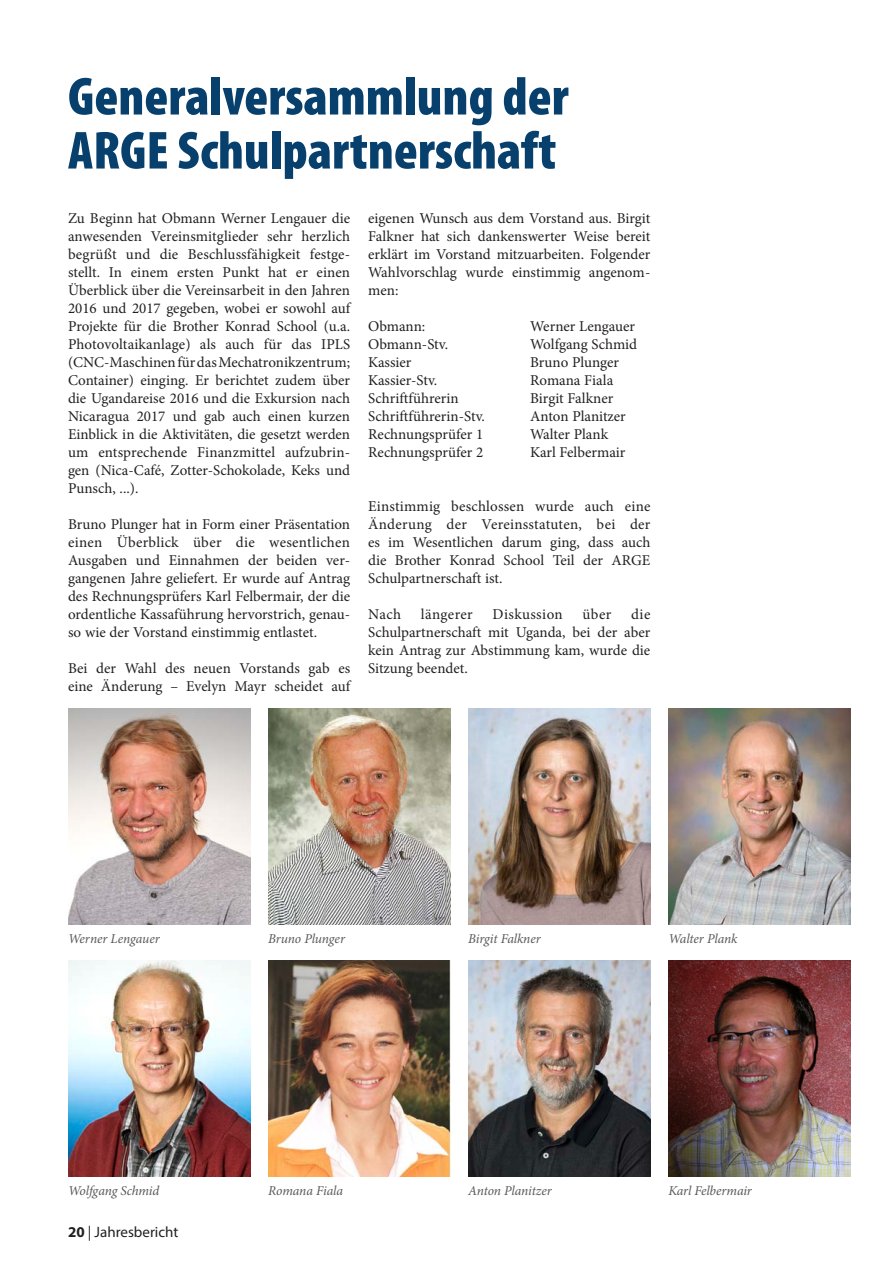
<style>
.page{position:relative;width:893px;height:1263px;background:#fff}
.page>*{position:absolute;margin:0;border:0;box-sizing:border-box;transform-origin:0 0}
.Überschrift_Standard{font:900 condensed 54px "Myriad Pro";color:#08406d}
.t1{font:15px/18px "Minion Pro";color:#231f20;text-align:justify}
.t2{font:15px "Myriad Pro";color:#231f20}
.t3{font:15px "Minion Pro";letter-spacing:.025em;color:#231f20}
.t4{font:15px "Minion Pro";letter-spacing:.02em;color:#231f20}
.bilduntertitel{font:italic 13.5px "Minion Pro";letter-spacing:-.01em;color:#57585a}
.s1{font-weight:700}
</style>
<div class="page">
<img style="left:68px;top:709px;width:182px;height:216px">
<img style="left:268px;top:709px;width:182px;height:216px">
<img style="left:468px;top:709px;width:182px;height:216px">
<img style="left:668px;top:709px;width:182px;height:216px">
<img style="left:68px;top:961px;width:182px;height:216px">
<img style="left:268px;top:961px;width:182px;height:216px">
<img style="left:468px;top:961px;width:182px;height:216px">
<img style="left:668px;top:961px;width:182px;height:216px">
<p class="Überschrift_Standard" style="left:68px;top:66px;width:502px">Generalversammlung der</p>
<p class="Überschrift_Standard" style="left:68px;top:120px;width:490px">ARGE Schulpartnerschaft</p>
<p class="t1" style="left:68px;top:209px;width:284px">Zu Beginn hat Obmann Werner Lengauer die anwesenden Vereinsmitglieder sehr herzlich begrüßt und die Beschlussfähigkeit festge&shy;stellt. In einem ersten Punkt hat er einen Überblick über die Vereinsarbeit in den Jahren 2016 und 2017 gegeben, wobei er sowohl auf Projekte für die Brother Konrad School (u.a.<br>Photovoltaikanlage) als auch für das IPLS (CNC-Maschinen für das Mechatronikzentrum; Container) einging. Er berichtet zudem über die Ugandareise 2016 und die Exkursion nach Nicaragua 2017 und gab auch einen kurzen Einblick in die Aktivitäten, die gesetzt werden um entsprechende Finanzmittel aufzubrin&shy;gen (Nica-Café, Zotter-Schokolade, Keks und Punsch, ...).</p>
<p class="t1" style="left:68px;top:515px;width:284px">Bruno Plunger hat in Form einer Präsentation einen Überblick über die wesentlichen Ausgaben und Einnahmen der beiden ver&shy;gangenen Jahre geliefert. Er wurde auf Antrag des Rechnungsprüfers Karl Felbermair, der die ordentliche Kassaführung hervorstrich, genau&shy;so wie der Vorstand einstimmig entlastet.</p>
<p class="t1" style="left:68px;top:659px;width:284px">Bei der Wahl des neuen Vorstands gab es eine Änderung – Evelyn Mayr scheidet auf</p>
<p class="t1" style="left:368px;top:209px;width:284px">eigenen Wunsch aus dem Vorstand aus. Birgit Falkner hat sich dankenswerter Weise bereit erklärt im Vorstand mitzuarbeiten. Folgender Wahlvorschlag wurde einstimmig angenom&shy;men:</p>
<p class="t1" style="left:368px;top:317px;width:59px">Obmann:</p>
<p class="t1" style="left:530px;top:317px;width:106px">Werner Lengauer</p>
<p class="t1" style="left:368px;top:335px;width:81px">Obmann-Stv.</p>
<p class="t1" style="left:530px;top:335px;width:109px">Wolfgang Schmid</p>
<p class="t1" style="left:368px;top:353px;width:45px">Kassier</p>
<p class="t1" style="left:530px;top:353px;width:90px">Bruno Plunger</p>
<p class="t1" style="left:368px;top:371px;width:71px">Kassier-Stv.</p>
<p class="t1" style="left:530px;top:371px;width:85px">Romana Fiala</p>
<p class="t1" style="left:368px;top:389px;width:92px">Schriftführerin</p>
<p class="t1" style="left:530px;top:389px;width:85px">Birgit Falkner</p>
<p class="t1" style="left:368px;top:407px;width:118px">Schriftführerin-Stv.</p>
<p class="t1" style="left:530px;top:407px;width:97px">Anton Planitzer</p>
<p class="t1" style="left:368px;top:425px;width:117px">Rechnungsprüfer 1</p>
<p class="t1" style="left:530px;top:425px;width:79px">Walter Plank</p>
<p class="t1" style="left:368px;top:443px;width:117px">Rechnungsprüfer 2</p>
<p class="t1" style="left:530px;top:443px;width:97px">Karl Felbermair</p>
<p class="t1" style="left:368px;top:497px;width:284px">Einstimmig beschlossen wurde auch eine Änderung der Vereinsstatuten, bei der es im Wesentlichen darum ging, dass auch die Brother Konrad School Teil der ARGE Schulpartnerschaft ist.</p>
<p class="t1" style="left:368px;top:605px;width:34px">Nach</p>
<p class="t4" style="left:421px;top:604px;width:54px">längerer</p>
<p class="t3" style="left:493px;top:604px;width:72px">Diskussion</p>
<p class="t1" style="left:583px;top:605px;width:30px">über</p>
<p class="t1" style="left:368px;top:605px;width:284px;text-indent:263px">die Schulpartnerschaft mit Uganda, bei der aber kein Antrag zur Abstimmung kam, wurde die Sitzung beendet.</p>
<p class="bilduntertitel" style="left:68px;top:929px;width:93px">Werner Lengauer</p>
<p class="bilduntertitel" style="left:268px;top:929px;width:78px">Bruno Plunger</p>
<p class="bilduntertitel" style="left:468px;top:929px;width:74px">Birgit Falkner</p>
<p class="bilduntertitel" style="left:668px;top:929px;width:71px">Walter Plank</p>
<p class="bilduntertitel" style="left:68px;top:1181px;width:93px">Wolfgang Schmid</p>
<p class="bilduntertitel" style="left:468px;top:1181px;width:85px">Anton Planitzer</p>
<p class="bilduntertitel" style="left:268px;top:1181px;width:76px">Romana Fiala</p>
<p class="bilduntertitel" style="left:668px;top:1181px;width:85px">Karl Felbermair</p>
<p class="t2" style="left:68px;top:1223px;width:112px"><span class="s1">20</span> | Jahresbericht</p>
</div>
